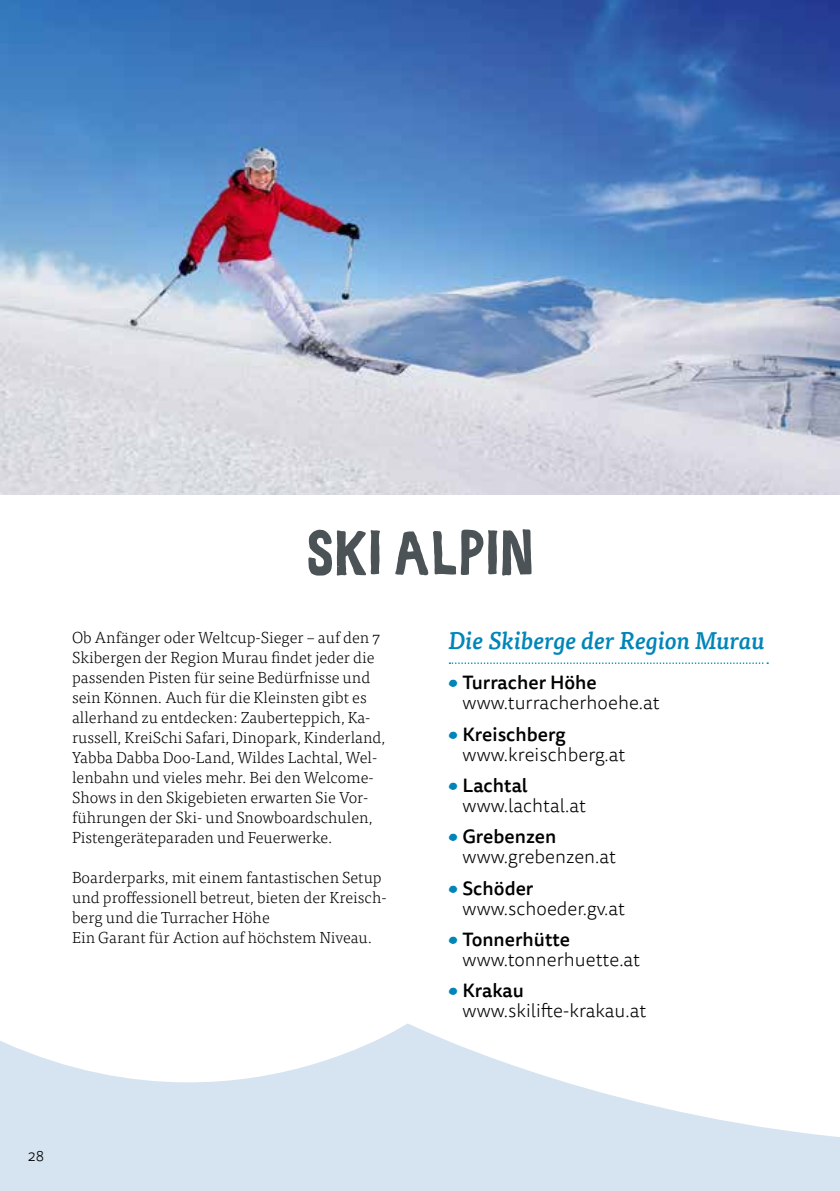
<style>
.page{position:relative;width:840px;height:1191px;background:#fff}
.page>*{position:absolute;margin:0;border:0;box-sizing:border-box;transform-origin:0 0}
.t1{font:68px "Murau Hand V02";color:#4c5356}
.t2{font:italic 500 24px "Tisa Pro";letter-spacing:-.005em;color:#0085b9}
.t3{font:300 19px "Tisa Sans Pro";color:#000}
.t4{font:500 19px "Tisa Sans Pro";color:#000}
.t5{font:300 16px/20px "Tisa Pro";color:#000}
.t6{font:300 16px "Tisa Sans Pro";color:#000;scale:.93 1}
</style>
<div class="page">
<img style="left:0;top:0;width:839px;height:495px">
<svg style="left:0;top:1023px;width:839px;height:168px"></svg>
<svg style="left:449px;top:662px;width:318px;height:2px"></svg>
<h1 class="t1" style="left:306px;top:501px;width:229px">SKI ALPIN</h1>
<p class="t5" style="left:72px;top:626px;width:314px">Ob Anfänger oder Weltcup-Sieger – auf den 7<br>Skibergen der Region Murau findet jeder die passenden Pisten für seine Bedürfnisse und sein Können. Auch für die Kleinsten gibt es allerhand zu entdecken: Zauberteppich, Ka&shy;russell, KreiSchi Safari, Dinopark, Kinderland, Yabba Dabba Doo-Land, Wildes Lachtal, Wel&shy;lenbahn und vieles mehr. Bei den Welcome-Shows in den Skigebieten erwarten Sie Vor&shy;führungen der Ski- und Snowboardschulen, Pistengeräteparaden und Feuerwerke.</p>
<p class="t5" style="left:72px;top:866px;width:316px">Boarderparks, mit einem fantastischen Setup und proffessionell betreut, bieten der Kreisch&shy;berg und die Turracher Höhe<br>Ein Garant für Action auf höchstem Niveau.</p>
<h2 class="t2" style="left:448px;top:622px;width:318px">Die Skiberge der Region Murau</h2>
<p class="t4" style="left:462px;top:669px;width:136px">Turracher Höhe</p>
<p class="t3" style="left:462px;top:690px;width:198px">www.turracherhoehe.at</p>
<p class="t4" style="left:462px;top:720px;width:105px">Kreischberg</p>
<p class="t3" style="left:462px;top:742px;width:164px">www.kreischberg.at</p>
<p class="t4" style="left:462px;top:772px;width:67px">Lachtal</p>
<p class="t3" style="left:462px;top:793px;width:125px">www.lachtal.at</p>
<p class="t4" style="left:462px;top:823px;width:95px">Grebenzen</p>
<p class="t3" style="left:462px;top:844px;width:155px">www.grebenzen.at</p>
<p class="t4" style="left:462px;top:874px;width:73px">Schöder</p>
<p class="t3" style="left:462px;top:896px;width:164px">www.schoeder.gv.at</p>
<p class="t4" style="left:462px;top:926px;width:109px">Tonnerhütte</p>
<p class="t3" style="left:462px;top:947px;width:179px">www.tonnerhuette.at</p>
<p class="t4" style="left:462px;top:977px;width:63px">Krakau</p>
<p class="t3" style="left:462px;top:998px;width:185px">www.skilifte-krakau.at</p>
<p class="t6" style="left:28px;top:1145px;width:19px">28</p>
</div>
